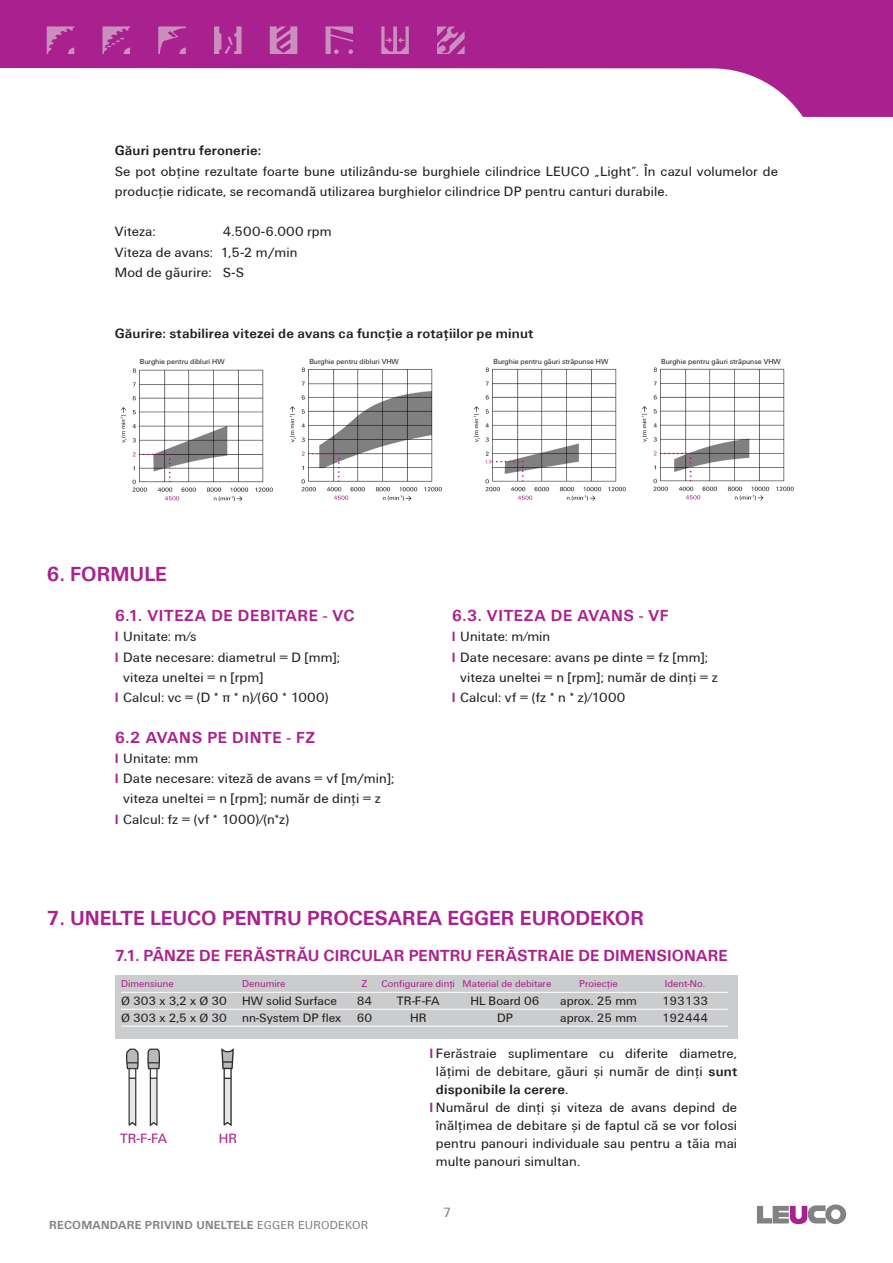
<style>
.page{position:relative;width:893px;height:1263px;background:#fff}
.page>*{position:absolute;margin:0;border:0;box-sizing:border-box;transform-origin:0 0}
.t1{font:700 21px "LEUCO UN CH";color:#a9218e}
.t2{font:700 16.5px "LEUCO UN CH";letter-spacing:.015em;color:#a9218e}
.t3{font:700 16.5px "LEUCO UN CH";letter-spacing:.04em;color:#a9218e}
.t4{font:700 16.5px "LEUCO UN CH";letter-spacing:.045em;color:#a9218e}
.t5{font:700 16.5px "LEUCO UN CH";letter-spacing:.035em;color:#a9218e}
.t6{font:13.95px/20.2px "LEUCO UN CH";letter-spacing:.01em;color:#231f20}
.t7{font:700 13.95px "LEUCO UN CH";letter-spacing:.015em;color:#231f20}
.t8{font:13.95px "LEUCO UN";color:#a9218e}
.t9{font:13.95px "LEUCO UN";color:#808285}
.t10{font:12.6px "LEUCO UN CH";color:#231f20}
.t11{font:700 12px "LEUCO UN CH";letter-spacing:.02em;color:#808285}
.t12{font:10.2px "LEUCO UN CH";color:#a9218e}
.t13{font:7.5px "LEUCO UN CH";color:#231f20}
.s1{font-family:"LEUCO UN";font-weight:700;color:#a9218e}
.s2{font-weight:400}
.s3{font-weight:700}
</style>
<div class="page">
<svg style="left:0;top:0;width:893px;height:117px;fill:#a9218e"></svg>
<svg style="left:326px;top:26px;width:27px;height:28px"></svg>
<svg style="left:214px;top:26px;width:28px;height:28px"></svg>
<svg style="left:47px;top:26px;width:27px;height:28px"></svg>
<svg style="left:103px;top:26px;width:27px;height:28px"></svg>
<svg style="left:437px;top:26px;width:28px;height:28px"></svg>
<svg style="left:158px;top:26px;width:28px;height:28px"></svg>
<svg style="left:270px;top:26px;width:27px;height:28px"></svg>
<svg style="left:381px;top:26px;width:28px;height:28px"></svg>
<svg style="left:757px;top:1204px;width:89px;height:20px"></svg>
<img style="left:120px;top:367px;width:322px;height:135px">
<img style="left:473px;top:367px;width:321px;height:134px">
<div style="left:115px;top:975px;width:622px;height:64px;background:#cbccce"></div>
<hr style="left:121px;top:992px;width:121px;height:1px;background:#fff">
<hr style="left:121px;top:1009px;width:121px;height:1px;background:#fff">
<hr style="left:121px;top:1026px;width:121px;height:1px;background:#fff">
<hr style="left:242px;top:992px;width:105px;height:1px;background:#fff">
<hr style="left:242px;top:1009px;width:105px;height:1px;background:#fff">
<hr style="left:242px;top:1026px;width:105px;height:1px;background:#fff">
<hr style="left:347px;top:992px;width:34px;height:1px;background:#fff">
<hr style="left:347px;top:1009px;width:34px;height:1px;background:#fff">
<hr style="left:347px;top:1026px;width:34px;height:1px;background:#fff">
<hr style="left:381px;top:992px;width:74px;height:1px;background:#fff">
<hr style="left:381px;top:1009px;width:74px;height:1px;background:#fff">
<hr style="left:381px;top:1026px;width:74px;height:1px;background:#fff">
<hr style="left:455px;top:992px;width:100px;height:1px;background:#fff">
<hr style="left:455px;top:1009px;width:100px;height:1px;background:#fff">
<hr style="left:455px;top:1026px;width:100px;height:1px;background:#fff">
<hr style="left:555px;top:992px;width:87px;height:1px;background:#fff">
<hr style="left:555px;top:1009px;width:87px;height:1px;background:#fff">
<hr style="left:555px;top:1026px;width:87px;height:1px;background:#fff">
<hr style="left:642px;top:992px;width:86px;height:1px;background:#fff">
<hr style="left:642px;top:1009px;width:86px;height:1px;background:#fff">
<hr style="left:642px;top:1026px;width:86px;height:1px;background:#fff">
<img style="left:221px;top:1048px;width:13px;height:78px">
<img style="left:126px;top:1048px;width:34px;height:78px">
<p class="t7" style="left:115px;top:143px;width:148px">Găuri pentru feronerie:</p>
<p class="t6" style="left:115px;top:161px;width:665px">Se pot obține rezultate foarte bune utilizându-se burghiele cilindrice LEUCO „Light”. În cazul volumelor de producție ridicate, se recomandă utilizarea burghielor cilindrice DP pentru canturi durabile.</p>
<p class="t6" style="left:115px;top:222px;width:42px">Viteza:</p>
<p class="t6" style="left:115px;top:222px;width:218px;text-indent:108px">4.500-6.000 rpm<br>Viteza de avans: 1,5-2 m/min<br>Mod de găurire: S-S</p>
<p class="t7" style="left:115px;top:325px;width:420px">Găurire: stabilirea vitezei de avans ca funcție a rotațiilor pe minut</p>
<p class="t13" style="left:140px;top:357px;width:86px">Burghie pentru dibluri HW</p>
<p class="t13" style="left:309px;top:357px;width:91px">Burghie pentru dibluri VHW</p>
<p class="t13" style="left:493px;top:358px;width:116px">Burghie pentru găuri străpunse HW</p>
<p class="t13" style="left:661px;top:357px;width:121px">Burghie pentru găuri străpunse VHW</p>
<h1 class="t1" style="left:47px;top:562px;width:122px">6. FORMULE</h1>
<p class="t3" style="left:115px;top:606px;width:241px">6.1. VITEZA DE DEBITARE - VC</p>
<p class="t6" style="left:115px;top:627px;width:83px"><span class="s1">I</span> Unitate: m/s</p>
<p class="t6" style="left:115px;top:647px;width:227px"><span class="s1">I</span> Date necesare: diametrul = D [mm];</p>
<p class="t6" style="left:123px;top:667px;width:142px">viteza uneltei = n [rpm]</p>
<p class="t6" style="left:115px;top:687px;width:215px"><span class="s1">I</span> Calcul: vc = (D * π * n)/(60 * 1000)</p>
<p class="t5" style="left:115px;top:728px;width:202px">6.2 AVANS PE DINTE - FZ</p>
<p class="t6" style="left:115px;top:748px;width:85px"><span class="s1">I</span> Unitate: mm</p>
<p class="t6" style="left:115px;top:768px;width:281px"><span class="s1">I</span> Date necesare: viteză de avans = vf [m/min];</p>
<p class="t6" style="left:123px;top:789px;width:259px">viteza uneltei = n [rpm]; număr de dinți = z</p>
<p class="t6" style="left:115px;top:809px;width:176px"><span class="s1">I</span> Calcul: fz = (vf * 1000)/(n*z)</p>
<p class="t4" style="left:452px;top:606px;width:219px">6.3. VITEZA DE AVANS - VF</p>
<p class="t6" style="left:452px;top:627px;width:100px"><span class="s1">I</span> Unitate: m/min</p>
<p class="t6" style="left:452px;top:647px;width:258px"><span class="s1">I</span> Date necesare: avans pe dinte = fz [mm];</p>
<p class="t6" style="left:460px;top:667px;width:259px">viteza uneltei = n [rpm]; număr de dinți = z</p>
<p class="t6" style="left:452px;top:687px;width:175px"><span class="s1">I</span> Calcul: vf = (fz * n * z)/1000</p>
<h1 class="t1" style="left:47px;top:906px;width:599px">7. UNELTE LEUCO PENTRU PROCESAREA EGGER EURODEKOR</h1>
<p class="t2" style="left:115px;top:946px;width:615px">7.1. PÂNZE DE FERĂSTRĂU CIRCULAR PENTRU FERĂSTRAIE DE DIMENSIONARE</p>
<p class="t12" style="left:121px;top:978px;width:54px">Dimensiune</p>
<p class="t12" style="left:242px;top:978px;width:45px">Denumire</p>
<p class="t12" style="left:362px;top:978px;width:7px">Z</p>
<p class="t12" style="left:381px;top:978px;width:171px">Configurare dinți Material de debitare</p>
<p class="t12" style="left:579px;top:978px;width:40px">Proiecție</p>
<p class="t12" style="left:665px;top:978px;width:42px">Ident-No.</p>
<p class="t10" style="left:121px;top:994px;width:217px">Ø 303 x 3,2 x Ø 30 HW solid Surface</p>
<p class="t10" style="left:357px;top:994px;width:17px">84</p>
<p class="t10" style="left:397px;top:994px;width:44px">TR-F-FA</p>
<p class="t10" style="left:470px;top:994px;width:71px">HL Board 06</p>
<p class="t10" style="left:560px;top:994px;width:78px">aprox. 25 mm</p>
<p class="t10" style="left:662px;top:994px;width:48px">193133</p>
<p class="t10" style="left:121px;top:1011px;width:253px">Ø 303 x 2,5 x Ø 30 nn-System DP flex 60</p>
<p class="t10" style="left:410px;top:1011px;width:18px">HR</p>
<p class="t10" style="left:497px;top:1011px;width:17px">DP</p>
<p class="t10" style="left:560px;top:1011px;width:78px">aprox. 25 mm</p>
<p class="t10" style="left:662px;top:1011px;width:48px">192444</p>
<p class="t8" style="left:120px;top:1131px;width:49px">TR-F-FA</p>
<p class="t8" style="left:219px;top:1130px;width:20px">HR</p>
<p class="t11" style="left:49px;top:1218px;width:321px">RECOMANDARE PRIVIND UNELTELE <span class="s2">EGGER EURODEKOR</span></p>
<p class="t6" style="left:430px;top:1043px;width:309px"><span class="s1">I</span> Ferăstraie suplimentare cu diferite diametre,</p>
<p class="t6" style="left:436px;top:1061px;width:303px">lățimi de debitare, găuri și număr de dinți <span class="s3">sunt</span></p>
<p class="t7" style="left:436px;top:1081px;width:134px">disponibile la cerere<span class="s2">.</span></p>
<p class="t6" style="left:429px;top:1097px;width:309px"><span class="s1">I</span> Numărul de dinți și viteza de avans depind de</p>
<p class="t6" style="left:436px;top:1115px;width:303px">înălțimea de debitare și de faptul că se vor folosi</p>
<p class="t6" style="left:436px;top:1133px;width:303px">pentru panouri individuale sau pentru a tăia mai</p>
<p class="t6" style="left:436px;top:1151px;width:146px">multe panouri simultan.</p>
<p class="t9" style="left:443px;top:1204px;width:10px">7</p>
</div>
